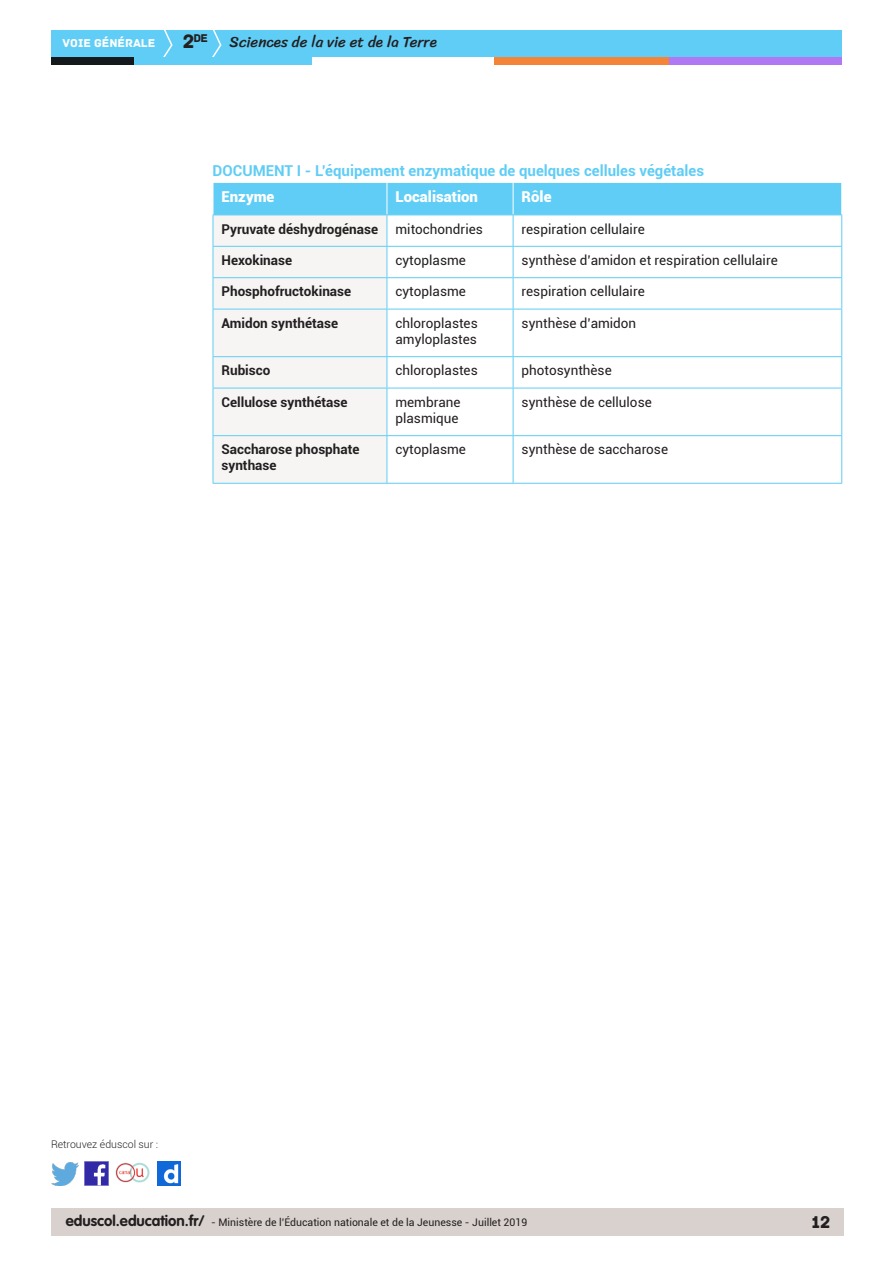
<style>
.page{position:relative;width:893px;height:1263px;background:#fff}
.page>*{position:absolute;margin:0;border:0;box-sizing:border-box;transform-origin:0 0}
.t1{font:18px "Archive";color:#231f20}
._04_titre_3{font:700 15px "Roboto";color:#5fcdf5}
.t2{font:15px "Sriracha";color:#231f20}
.Entête_L1{font:900 15px "Roboto";color:#fff}
.Corps{font:13.5px/16.2px "Roboto";color:#231f20}
.Entête_C1{font:700 13.5px/16.2px "Roboto";color:#231f20}
.t3{font:12px "Archive";color:#fff}
.t4{font:11.85px "Archive";color:#231f20}
.t5{font:10.5px "Roboto";color:#231f20}
.t6{font:300 10.5px "Roboto";color:#231f20}
.s1{font-size:20.4px}
.s2{font-family:"VAG Rounded Std";font-weight:700;font-size:15px}
</style>
<div class="page">
<div style="left:51px;top:1209px;width:792px;height:27px;background:#d8d1ce"></div>
<img style="left:85px;top:1162px;width:23px;height:23px">
<img style="left:51px;top:1163px;width:28px;height:22px">
<img style="left:158px;top:1162px;width:22px;height:23px">
<img style="left:115px;top:1162px;width:35px;height:21px">
<div style="left:51px;top:30px;width:791px;height:27px;background:#5fcdf5"></div>
<svg style="left:163px;top:30px;width:10px;height:27px"></svg>
<svg style="left:212px;top:30px;width:10px;height:27px"></svg>
<div style="left:133px;top:57px;width:179px;height:8px;background:#5fcdf5"></div>
<div style="left:51px;top:57px;width:82px;height:8px;background:#141a1c"></div>
<div style="left:667px;top:57px;width:175px;height:8px;background:#b078f2"></div>
<div style="left:494px;top:57px;width:175px;height:8px;background:#f48437"></div>
<div style="left:214px;top:183px;width:627px;height:32px;background:#5fcdf5"></div>
<div style="left:214px;top:216px;width:173px;height:267px;background:#f6f5f4"></div>
<svg style="left:388px;top:216px;width:453px;height:267px"></svg>
<hr style="left:387px;top:183px;width:1px;height:32px;background:#fff">
<hr style="left:513px;top:183px;width:1px;height:32px;background:#fff">
<hr style="left:513px;top:215px;width:1px;height:31px;background:#5fcdf5">
<hr style="left:213px;top:246px;width:174px;height:1px;background:#5fcdf5">
<hr style="left:387px;top:246px;width:126px;height:1px;background:#5fcdf5">
<hr style="left:513px;top:246px;width:329px;height:1px;background:#5fcdf5">
<hr style="left:513px;top:247px;width:1px;height:30px;background:#5fcdf5">
<hr style="left:213px;top:277px;width:174px;height:1px;background:#5fcdf5">
<hr style="left:387px;top:277px;width:126px;height:1px;background:#5fcdf5">
<hr style="left:513px;top:277px;width:329px;height:1px;background:#5fcdf5">
<hr style="left:513px;top:278px;width:1px;height:31px;background:#5fcdf5">
<hr style="left:213px;top:309px;width:174px;height:1px;background:#5fcdf5">
<hr style="left:387px;top:309px;width:126px;height:1px;background:#5fcdf5">
<hr style="left:513px;top:309px;width:329px;height:1px;background:#5fcdf5">
<hr style="left:513px;top:309px;width:1px;height:47px;background:#5fcdf5">
<hr style="left:213px;top:356px;width:174px;height:1px;background:#5fcdf5">
<hr style="left:387px;top:356px;width:126px;height:1px;background:#5fcdf5">
<hr style="left:513px;top:356px;width:329px;height:1px;background:#5fcdf5">
<hr style="left:513px;top:357px;width:1px;height:31px;background:#5fcdf5">
<hr style="left:213px;top:388px;width:174px;height:1px;background:#5fcdf5">
<hr style="left:387px;top:388px;width:126px;height:1px;background:#5fcdf5">
<hr style="left:513px;top:388px;width:329px;height:1px;background:#5fcdf5">
<hr style="left:513px;top:388px;width:1px;height:47px;background:#5fcdf5">
<hr style="left:213px;top:435px;width:174px;height:1px;background:#5fcdf5">
<hr style="left:387px;top:435px;width:126px;height:1px;background:#5fcdf5">
<hr style="left:513px;top:435px;width:329px;height:1px;background:#5fcdf5">
<hr style="left:513px;top:436px;width:1px;height:47px;background:#5fcdf5">
<hr style="left:841px;top:215px;width:1px;height:31px;background:#5fcdf5">
<hr style="left:841px;top:247px;width:1px;height:30px;background:#5fcdf5">
<hr style="left:841px;top:278px;width:1px;height:31px;background:#5fcdf5">
<hr style="left:841px;top:309px;width:1px;height:47px;background:#5fcdf5">
<hr style="left:841px;top:357px;width:1px;height:31px;background:#5fcdf5">
<hr style="left:841px;top:388px;width:1px;height:47px;background:#5fcdf5">
<hr style="left:841px;top:436px;width:1px;height:47px;background:#5fcdf5">
<hr style="left:387px;top:483px;width:126px;height:1px;background:#5fcdf5">
<hr style="left:513px;top:483px;width:329px;height:1px;background:#5fcdf5">
<hr style="left:387px;top:215px;width:126px;height:1px;background:#5fcdf5">
<hr style="left:513px;top:215px;width:329px;height:1px;background:#5fcdf5">
<hr style="left:213px;top:215px;width:174px;height:1px;background:#5fcdf5">
<hr style="left:213px;top:215px;width:1px;height:31px;background:#5fcdf5">
<hr style="left:387px;top:215px;width:1px;height:31px;background:#5fcdf5">
<hr style="left:213px;top:247px;width:1px;height:30px;background:#5fcdf5">
<hr style="left:387px;top:247px;width:1px;height:30px;background:#5fcdf5">
<hr style="left:213px;top:278px;width:1px;height:31px;background:#5fcdf5">
<hr style="left:387px;top:278px;width:1px;height:31px;background:#5fcdf5">
<hr style="left:213px;top:309px;width:1px;height:47px;background:#5fcdf5">
<hr style="left:387px;top:309px;width:1px;height:47px;background:#5fcdf5">
<hr style="left:213px;top:357px;width:1px;height:31px;background:#5fcdf5">
<hr style="left:387px;top:357px;width:1px;height:31px;background:#5fcdf5">
<hr style="left:213px;top:388px;width:1px;height:47px;background:#5fcdf5">
<hr style="left:387px;top:388px;width:1px;height:47px;background:#5fcdf5">
<hr style="left:213px;top:436px;width:1px;height:47px;background:#5fcdf5">
<hr style="left:387px;top:436px;width:1px;height:47px;background:#5fcdf5">
<hr style="left:213px;top:483px;width:174px;height:1px;background:#5fcdf5">
<p class="t4" style="left:183px;top:31px;width:27px"><span class="s1">2</span>de</p>
<p class="t3" style="left:63px;top:36px;width:94px">VOIE GÉNÉRALE</p>
<p class="t2" style="left:230px;top:33px;width:209px">Sciences de la vie et de la Terre</p>
<p class="_04_titre_3" style="left:213px;top:160px;width:493px">DOCUMENT I - L’équipement enzymatique de quelques cellules végétales</p>
<p class="Entête_L1" style="left:221px;top:186px;width:54px">Enzyme</p>
<p class="Entête_L1" style="left:395px;top:186px;width:84px">Localisation</p>
<p class="Entête_L1" style="left:522px;top:186px;width:31px">Rôle</p>
<p class="Entête_C1" style="left:221px;top:220px;width:158px">Pyruvate déshydrogénase</p>
<p class="Corps" style="left:395px;top:220px;width:89px">mitochondries</p>
<p class="Corps" style="left:522px;top:220px;width:125px">respiration cellulaire</p>
<p class="Entête_C1" style="left:221px;top:251px;width:72px">Hexokinase</p>
<p class="Corps" style="left:395px;top:252px;width:72px">cytoplasme</p>
<p class="Corps" style="left:522px;top:252px;width:258px">synthèse d’amidon et respiration cellulaire</p>
<p class="Entête_C1" style="left:221px;top:283px;width:131px">Phosphofructokinase</p>
<p class="Corps" style="left:395px;top:283px;width:72px">cytoplasme</p>
<p class="Corps" style="left:522px;top:283px;width:125px">respiration cellulaire</p>
<p class="Entête_C1" style="left:221px;top:314px;width:118px">Amidon synthétase</p>
<p class="Corps" style="left:395px;top:314px;width:84px">chloroplastes amyloplastes</p>
<p class="Corps" style="left:522px;top:314px;width:116px">synthèse d’amidon</p>
<p class="Entête_C1" style="left:221px;top:362px;width:50px">Rubisco</p>
<p class="Corps" style="left:395px;top:362px;width:84px">chloroplastes</p>
<p class="Corps" style="left:522px;top:362px;width:92px">photosynthèse</p>
<p class="Entête_C1" style="left:221px;top:393px;width:127px">Cellulose synthétase</p>
<p class="Corps" style="left:395px;top:393px;width:67px">membrane plasmique</p>
<p class="Corps" style="left:522px;top:393px;width:132px">synthèse de cellulose</p>
<p class="Entête_C1" style="left:221px;top:441px;width:140px">Saccharose phosphate synthase</p>
<p class="Corps" style="left:395px;top:441px;width:72px">cytoplasme</p>
<p class="Corps" style="left:522px;top:441px;width:148px">synthèse de saccharose</p>
<p class="t6" style="left:51px;top:1137px;width:109px">Retrouvez éduscol sur :</p>
<p class="t5" style="left:66px;top:1215px;width:463px"><span class="s2">eduscol.education.fr/</span> - Ministère de l’Éducation nationale et de la Jeunesse - Juillet 2019</p>
<h1 class="t1" style="left:811px;top:1211px;width:20px">12</h1>
</div>
